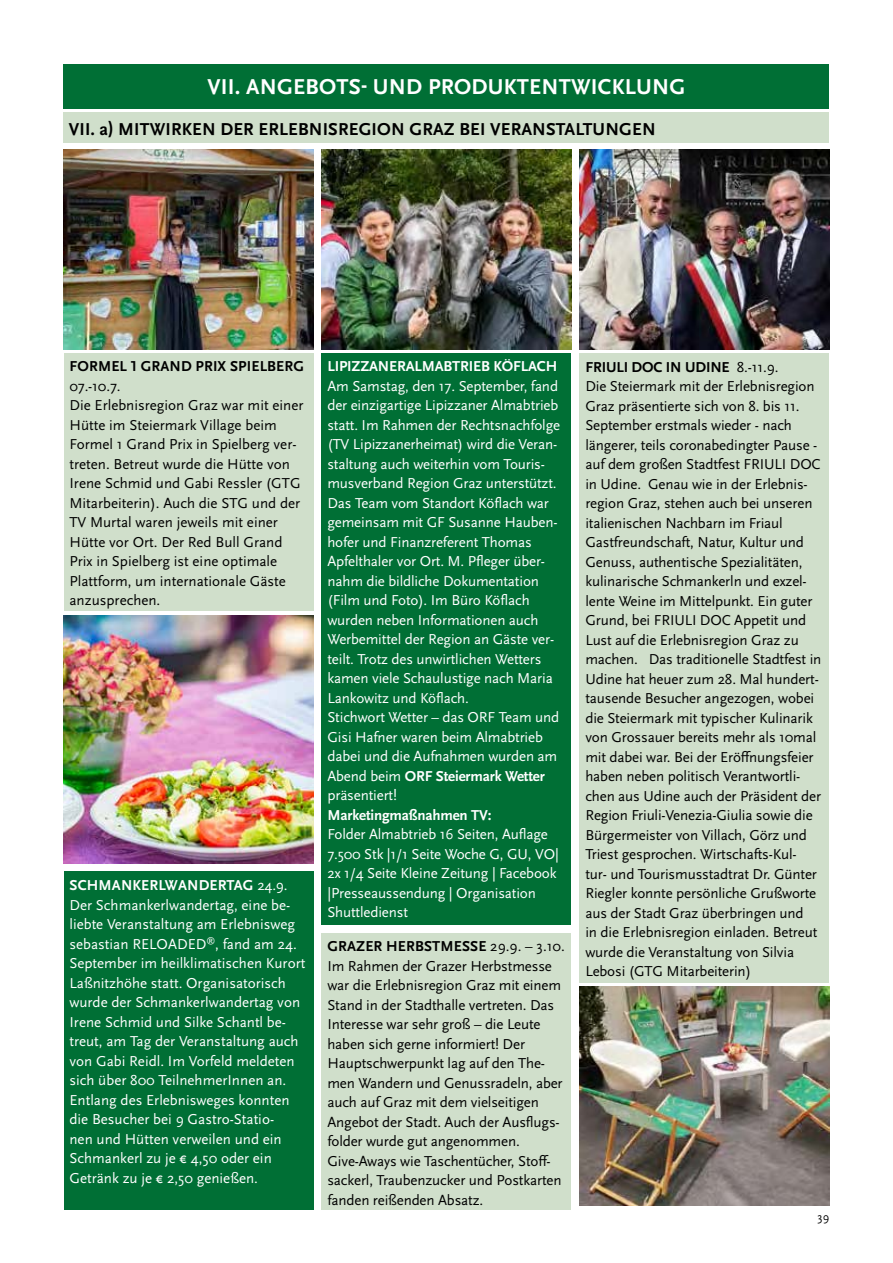
<style>
.page{position:relative;width:893px;height:1263px;background:#fff}
.page>*{position:absolute;margin:0;border:0;box-sizing:border-box;transform-origin:0 0}
.t1{font:700 22.5px "Scala Sans OT";letter-spacing:.01em;color:#fff}
.t2{font:700 18px "Scala Sans OT";letter-spacing:.01em;color:#000}
.t3{font:15px/19.5px "Scala Sans OT";letter-spacing:-.01em;color:#000}
.t4{font:15px/19.5px "Scala Sans OT";letter-spacing:-.01em;color:#fff}
.t5{font:700 15px "Scala Sans OT";letter-spacing:-.01em;color:#fff}
.t6{font:700 15px "Scala Sans OT";letter-spacing:.01em;color:#000}
.t7{font:12px "Scala Sans OT";color:#000}
.s1{font-weight:700}
</style>
<div class="page">
<img style="left:64px;top:150px;width:249px;height:199px">
<img style="left:322px;top:150px;width:249px;height:199px">
<img style="left:580px;top:150px;width:249px;height:199px">
<div style="left:64px;top:353px;width:249px;height:257px;background:#d0dfcb"></div>
<img style="left:64px;top:615px;width:249px;height:248px">
<div style="left:322px;top:353px;width:249px;height:572px;background:#006f35"></div>
<div style="left:580px;top:353px;width:249px;height:630px;background:#d0dfcb"></div>
<div style="left:63px;top:113px;width:765px;height:30px;background:#d0dfcb"></div>
<div style="left:64px;top:872px;width:249px;height:338px;background:#006f35"></div>
<div style="left:322px;top:933px;width:249px;height:277px;background:#d0dfcb"></div>
<img style="left:580px;top:987px;width:249px;height:218px">
<div style="left:64px;top:64px;width:765px;height:44px;background:#006f35"></div>
<h1 class="t1" style="left:208px;top:74px;width:479px">VII. ANGEBOTS- UND PRODUKTENTWICKLUNG</h1>
<p class="t2" style="left:69px;top:119px;width:588px">VII. a) MITWIRKEN DER ERLEBNISREGION GRAZ BEI VERANSTALTUNGEN</p>
<p class="t6" style="left:70px;top:358px;width:236px">FORMEL 1 GRAND PRIX SPIELBERG</p>
<p class="t3" style="left:69px;top:377px;width:235px">07.-10.7.<br>Die Erlebnisregion Graz war mit einer<br>Hütte im Steiermark Village beim<br>Formel 1 Grand Prix in Spielberg ver&shy;treten. Betreut wurde die Hütte von<br>Irene Schmid und Gabi Ressler (GTG<br>Mitarbeiterin). Auch die STG und der<br>TV Murtal waren jeweils mit einer<br>Hütte vor Ort. Der Red Bull Grand<br>Prix in Spielberg ist eine optimale<br>Plattform, um internationale Gäste anzusprechen.</p>
<p class="t4" style="left:69px;top:876px;width:237px"><span class="s1">SCHMANKERLWANDERTAG</span> 24.9.<br>Der Schmankerlwandertag, eine be&shy;liebte Veranstaltung am Erlebnisweg sebastian RELOADED<sup>®</sup>, fand am 24.<br>September im heilklimatischen Kurort Laßnitzhöhe statt. Organisatorisch wurde der Schmankerlwandertag von Irene Schmid und Silke Schantl be&shy;treut, am Tag der Veranstaltung auch von Gabi Reidl. Im Vorfeld meldeten sich über 800 TeilnehmerInnen an.<br>Entlang des Erlebnisweges konnten die Besucher bei 9 Gastro-Statio-<br>nen und Hütten verweilen und ein Schmankerl zu je € 4,50 oder ein Getränk zu je € 2,50 genießen.</p>
<p class="t5" style="left:327px;top:358px;width:231px">LIPIZZANERALMABTRIEB KÖFLACH</p>
<p class="t4" style="left:327px;top:377px;width:234px">Am Samstag, den 17. September, fand der einzigartige Lipizzaner Almabtrieb statt. Im Rahmen der Rechtsnachfolge (TV Lipizzanerheimat) wird die Veran&shy;staltung auch weiterhin vom Touris&shy;musverband Region Graz unterstützt.<br>Das Team vom Standort Köflach war gemeinsam mit GF Susanne Hauben&shy;hofer und Finanzreferent Thomas Apfelthaler vor Ort. M. Pfleger über&shy;nahm die bildliche Dokumentation (Film und Foto). Im Büro Köflach wurden neben Informationen auch Werbemittel der Region an Gäste ver&shy;teilt. Trotz des unwirtlichen Wetters kamen viele Schaulustige nach Maria Lankowitz und Köflach.<br>Stichwort Wetter – das ORF Team und Gisi Hafner waren beim Almabtrieb dabei und die Aufnahmen wurden am Abend beim <span class="s1">ORF Steiermark Wetter </span>präsentiert!</p>
<p class="t5" style="left:327px;top:807px;width:166px">Marketingmaßnahmen TV:</p>
<p class="t4" style="left:327px;top:825px;width:233px">Folder Almabtrieb 16 Seiten, Auflage<br>7.500 Stk |1/1 Seite Woche G, GU, VO|<br>2x 1/4 Seite Kleine Zeitung | Facebook |Presseaussendung | Organisation<br>Shuttledienst</p>
<p class="t3" style="left:327px;top:937px;width:239px"><span class="s1">GRAZER HERBSTMESSE</span> 29.9. – 3.10.<br>Im Rahmen der Grazer Herbstmesse war die Erlebnisregion Graz mit einem Stand in der Stadthalle vertreten. Das Interesse war sehr groß – die Leute haben sich gerne informiert! Der Hauptschwerpunkt lag auf den The&shy;men Wandern und Genussradeln, aber auch auf Graz mit dem vielseitigen Angebot der Stadt. Auch der Ausflugs&shy;folder wurde gut angenommen.<br>Give-Aways wie Taschentücher, Stoff&shy;sackerl, Traubenzucker und Postkarten fanden reißenden Absatz.</p>
<p class="t3" style="left:585px;top:357px;width:238px"><span class="s1">FRIULI DOC IN UDINE</span> 8.-11.9.<br>Die Steiermark mit der Erlebnisregion Graz präsentierte sich von 8. bis 11.<br>September erstmals wieder - nach längerer, teils coronabedingter Pause - auf dem großen Stadtfest FRIULI DOC in Udine. Genau wie in der Erlebnis&shy;region Graz, stehen auch bei unseren italienischen Nachbarn im Friaul Gastfreundschaft, Natur, Kultur und Genuss, authentische Spezialitäten, kulinarische Schmankerln und exzel&shy;lente Weine im Mittelpunkt. Ein guter Grund, bei FRIULI DOC Appetit und Lust auf die Erlebnisregion Graz zu machen. Das traditionelle Stadtfest in Udine hat heuer zum 28. Mal hundert&shy;tausende Besucher angezogen, wobei die Steiermark mit typischer Kulinarik von Grossauer bereits mehr als 10mal mit dabei war. Bei der Eröffnungsfeier haben neben politisch Verantwortli&shy;chen aus Udine auch der Präsident der Region Friuli-Venezia-Giulia sowie die Bürgermeister von Villach, Görz und Triest gesprochen. Wirtschafts-Kul&shy;tur- und Tourismusstadtrat Dr. Günter Riegler konnte persönliche Grußworte aus der Stadt Graz überbringen und<br>in die Erlebnisregion einladen. Betreut wurde die Veranstaltung von Silvia Lebosi (GTG Mitarbeiterin)</p>
<p class="t7" style="left:817px;top:1210px;width:13px">39</p>
</div>
